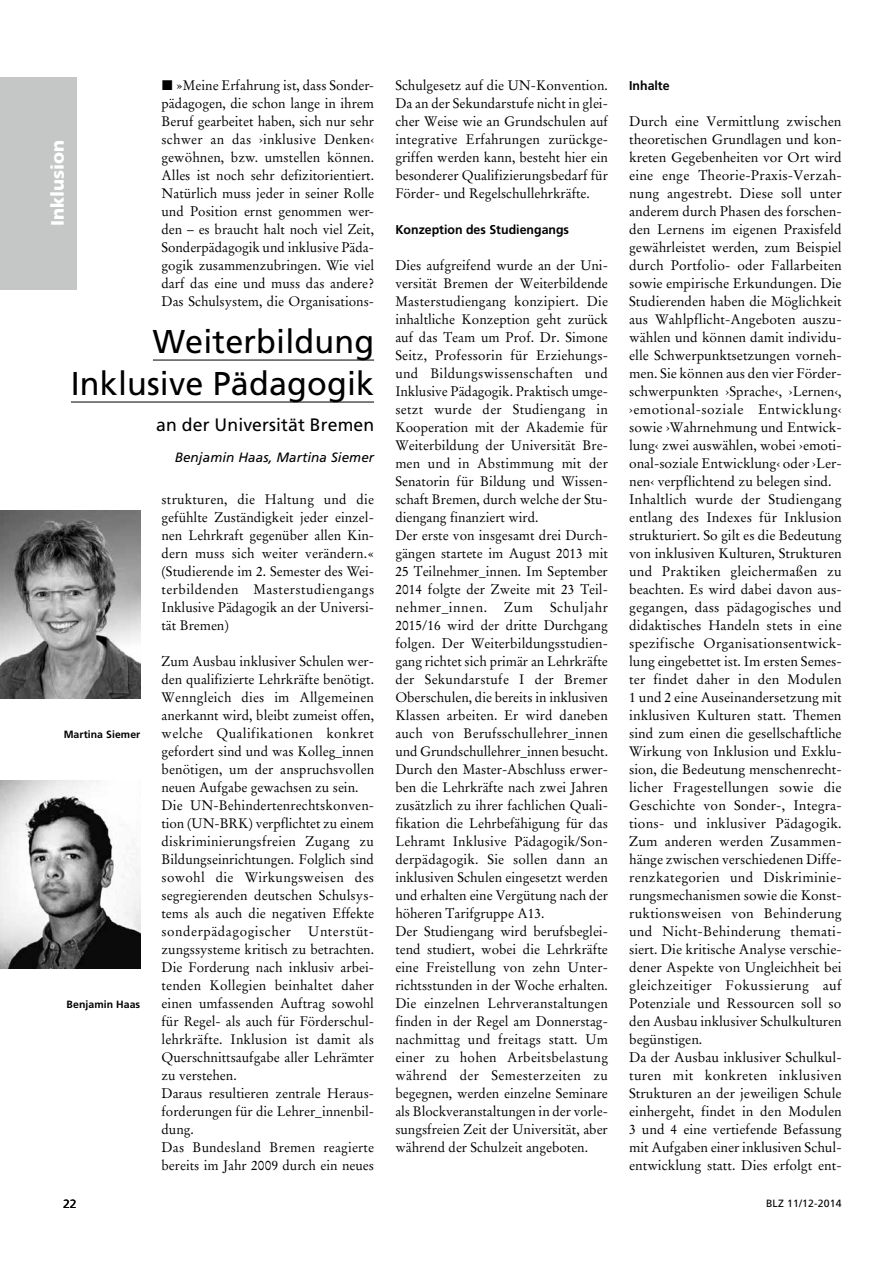
<style>
.page{position:relative;width:893px;height:1263px;background:#fff}
.page>*{position:absolute;margin:0;border:0;box-sizing:border-box;transform-origin:0 0}
.t1{font:33px/42px "Frutiger";letter-spacing:.005em;color:#000;text-align:right}
.t2{font:18px "Frutiger";letter-spacing:.005em;color:#000}
.t3{font:900 18px "Frutiger";letter-spacing:.005em;color:#fff}
.t4{font:13.8px/18px "Stempel Garamond";color:#000}
.t5{font:italic 13.5px "Frutiger";letter-spacing:.005em;color:#000}
.t6{font:700 12.75px "Frutiger";color:#000}
.t7{font:12px "Frutiger";color:#000}
.t8{font:700 10.5px "Frutiger";letter-spacing:.005em;color:#000}
.t9{font:10.5px "Frutiger";letter-spacing:.015em;color:#000}
.s1{font-family:"European Pi Three";font-size:14.25px}
</style>
<div class="page">
<div style="left:0;top:77px;width:77px;height:212px;background:#c5c6c6"></div>
<hr style="left:153px;top:360px;width:221px;height:1px;background:#000">
<hr style="left:71px;top:402px;width:303px;height:1px;background:#000">
<img style="left:0;top:510px;width:140px;height:189px">
<img style="left:0;top:781px;width:140px;height:188px">
<h2 class="t3" style="left:50px;top:226px;width:88px;rotate:-90deg">Inklusion</h2>
<p class="t4" style="left:162px;top:78px;width:214px;text-align:justify"><span class="s1">-</span> »Meine Erfahrung ist, dass Sonder&shy;pädagogen, die schon lange in ihrem Beruf gearbeitet haben, sich nur sehr schwer an das ›inklusive Denken‹ gewöhnen, bzw. umstellen können.<br>Alles ist noch sehr defizitorientiert.<br>Natürlich muss jeder in seiner Rolle und Position ernst genommen wer&shy;den – es braucht halt noch viel Zeit, Sonderpädagogik und inklusive Päda&shy;gogik zusammenzubringen. Wie viel darf das eine und muss das andere?<br>Das Schulsystem, die Organisations-</p>
<h1 class="t1" style="left:71px;top:323px;width:305px">Weiterbildung<br>Inklusive Pädagogik</h1>
<h2 class="t2" style="left:156px;top:418px;width:220px">an der Universität Bremen</h2>
<p class="t5" style="left:175px;top:452px;width:201px">Benjamin Haas, Martina Siemer</p>
<p class="t8" style="left:64px;top:730px;width:78px">Martina Siemer</p>
<p class="t8" style="left:67px;top:1000px;width:75px">Benjamin Haas</p>
<p class="t4" style="left:162px;top:492px;width:214px;text-align:justify">strukturen, die Haltung und die gefühlte Zuständigkeit jeder einzel&shy;nen Lehrkraft gegenüber allen Kin&shy;dern muss sich weiter verändern.« (Studierende im 2. Semester des Wei&shy;terbildenden Masterstudiengangs Inklusive Pädagogik an der Universi&shy;tät Bremen)</p>
<p class="t4" style="left:162px;top:653px;width:214px">Zum Ausbau inklusiver Schulen wer&shy;den qualifizierte Lehrkräfte benötigt.<br>Wenngleich dies im Allgemeinen anerkannt wird, bleibt zumeist offen, welche Qualifikationen konkret gefordert sind und was Kolleg_innen benötigen, um der anspruchsvollen neuen Aufgabe gewachsen zu sein.<br>Die UN-Behindertenrechtskonven&shy;tion (UN-BRK) verpflichtet zu einem diskriminierungsfreien Zugang zu Bildungseinrichtungen. Folglich sind sowohl die Wirkungsweisen des segregierenden deutschen Schulsys&shy;tems als auch die negativen Effekte sonderpädagogischer Unterstüt&shy;zungssysteme kritisch zu betrachten.<br>Die Forderung nach inklusiv arbei&shy;tenden Kollegien beinhaltet daher einen umfassenden Auftrag sowohl für Regel- als auch für Förderschul&shy;lehrkräfte. Inklusion ist damit als Querschnittsaufgabe aller Lehrämter zu verstehen.<br>Daraus resultieren zentrale Heraus&shy;forderungen für die Lehrer_innenbil&shy;dung.<br>Das Bundesland Bremen reagierte bereits im Jahr 2009 durch ein neues</p>
<p class="t4" style="left:395px;top:78px;width:214px;text-align:justify">Schulgesetz auf die UN-Konvention.<br>Da an der Sekundarstufe nicht in glei&shy;cher Weise wie an Grundschulen auf integrative Erfahrungen zurückge&shy;griffen werden kann, besteht hier ein besonderer Qualifizierungsbedarf für Förder- und Regelschullehrkräfte.</p>
<p class="t6" style="left:395px;top:225px;width:175px">Konzeption des Studiengangs</p>
<p class="t4" style="left:395px;top:258px;width:214px">Dies aufgreifend wurde an der Uni&shy;versität Bremen der Weiterbildende Masterstudiengang konzipiert. Die inhaltliche Konzeption geht zurück auf das Team um Prof. Dr. Simone Seitz, Professorin für Erziehungs&shy;und Bildungswissenschaften und Inklusive Pädagogik. Praktisch umge&shy;setzt wurde der Studiengang in Kooperation mit der Akademie für Weiterbildung der Universität Bre&shy;men und in Abstimmung mit der Senatorin für Bildung und Wissen&shy;schaft Bremen, durch welche der Stu&shy;diengang finanziert wird.<br>Der erste von insgesamt drei Durch&shy;gängen startete im August 2013 mit 25 Teilnehmer_innen. Im September 2014 folgte der Zweite mit 23 Teil&shy;nehmer_innen. Zum Schuljahr 2015/16 wird der dritte Durchgang folgen. Der Weiterbildungsstudien&shy;gang richtet sich primär an Lehrkräfte der Sekundarstufe I der Bremer Oberschulen, die bereits in inklusiven Klassen arbeiten. Er wird daneben auch von Berufsschullehrer_innen und Grundschullehrer_innen besucht.<br>Durch den Master-Abschluss erwer&shy;ben die Lehrkräfte nach zwei Jahren zusätzlich zu ihrer fachlichen Quali&shy;fikation die Lehrbefähigung für das Lehramt Inklusive Pädagogik/Son&shy;derpädagogik. Sie sollen dann an inklusiven Schulen eingesetzt werden und erhalten eine Vergütung nach der höheren Tarifgruppe A13.<br>Der Studiengang wird berufsbeglei&shy;tend studiert, wobei die Lehrkräfte eine Freistellung von zehn Unter&shy;richtsstunden in der Woche erhalten.<br>Die einzelnen Lehrveranstaltungen finden in der Regel am Donnerstag&shy;nachmittag und freitags statt. Um einer zu hohen Arbeitsbelastung während der Semesterzeiten zu begegnen, werden einzelne Seminare als Blockveranstaltungen in der vorle&shy;sungsfreien Zeit der Universität, aber während der Schulzeit angeboten.</p>
<p class="t6" style="left:629px;top:81px;width:42px">Inhalte</p>
<p class="t4" style="left:629px;top:114px;width:214px">Durch eine Vermittlung zwischen theoretischen Grundlagen und kon&shy;kreten Gegebenheiten vor Ort wird eine enge Theorie-Praxis-Verzah&shy;nung angestrebt. Diese soll unter anderem durch Phasen des forschen&shy;den Lernens im eigenen Praxisfeld gewährleistet werden, zum Beispiel durch Portfolio- oder Fallarbeiten sowie empirische Erkundungen. Die Studierenden haben die Möglichkeit aus Wahlpflicht-Angeboten auszu&shy;wählen und können damit individu&shy;elle Schwerpunktsetzungen vorneh&shy;men. Sie können aus den vier Förder&shy;schwerpunkten ›Sprache‹, ›Lernen‹, ›emotional-soziale Entwicklung‹ sowie ›Wahrnehmung und Entwick&shy;lung‹ zwei auswählen, wobei ›emoti&shy;onal-soziale Entwicklung‹ oder ›Ler&shy;nen‹ verpflichtend zu belegen sind.<br>Inhaltlich wurde der Studiengang entlang des Indexes für Inklusion strukturiert. So gilt es die Bedeutung von inklusiven Kulturen, Strukturen und Praktiken gleichermaßen zu beachten. Es wird dabei davon aus&shy;gegangen, dass pädagogisches und didaktisches Handeln stets in eine spezifische Organisationsentwick&shy;lung eingebettet ist. Im ersten Semes&shy;ter findet daher in den Modulen 1 und 2 eine Auseinandersetzung mit inklusiven Kulturen statt. Themen sind zum einen die gesellschaftliche Wirkung von Inklusion und Exklu&shy;sion, die Bedeutung menschenrecht&shy;licher Fragestellungen sowie die Geschichte von Sonder-, Integra&shy;tions- und inklusiver Pädagogik.<br>Zum anderen werden Zusammen&shy;hänge zwischen verschiedenen Diffe&shy;renzkategorien und Diskriminie&shy;rungsmechanismen sowie die Konst&shy;ruktionsweisen von Behinderung und Nicht-Behinderung themati&shy;siert. Die kritische Analyse verschie&shy;dener Aspekte von Ungleichheit bei gleichzeitiger Fokussierung auf Potenziale und Ressourcen soll so den Ausbau inklusiver Schulkulturen begünstigen.<br>Da der Ausbau inklusiver Schulkul&shy;turen mit konkreten inklusiven Strukturen an der jeweiligen Schule einhergeht, findet in den Modulen 3 und 4 eine vertiefende Befassung mit Aufgaben einer inklusiven Schul&shy;entwicklung statt. Dies erfolgt ent-</p>
<p class="t7" style="left:63px;top:1199px;width:15px">22</p>
<p class="t9" style="left:766px;top:1199px;width:77px">BLZ 11/12-2014</p>
</div>
